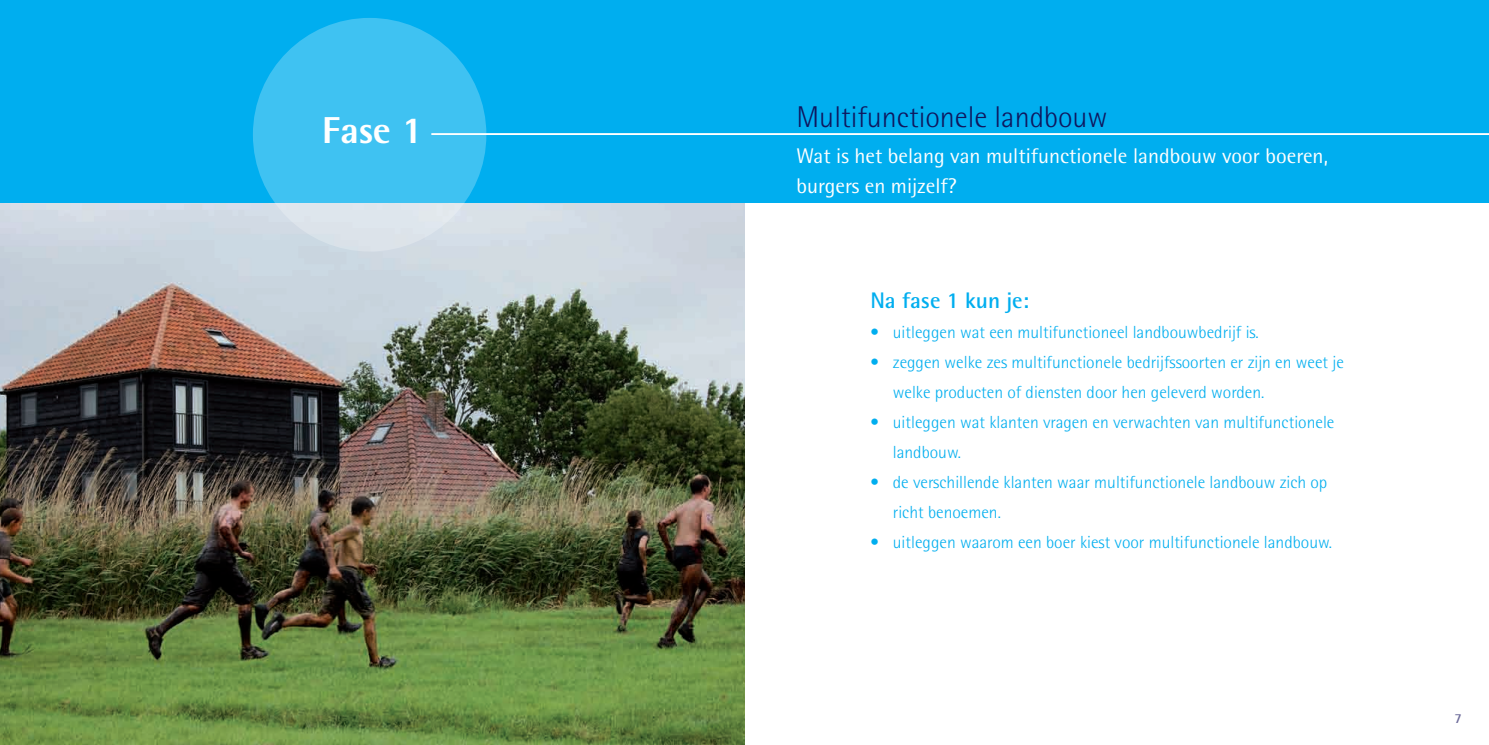
<style>
.page{position:relative;width:1489px;height:745px;background:#fff}
.page>*{position:absolute;margin:0;border:0;box-sizing:border-box;transform-origin:0 0}
.t1{font:800 37.5px "Rotis Semi Sans";color:#fff}
.t2{font:300 30px "Rotis Semi Sans";color:#0f165d}
.t3{font:700 22.5px "Rotis Semi Sans";color:#00aeef}
.t4{font:21.25px/30px "Rotis Semi Sans";color:#fff}
.t5{font:300 17.5px/30px "Rotis Semi Sans";color:#00aeef}
.t6{font:700 13.75px "Rotis Semi Sans";color:#6e6d9b}
</style>
<div class="page">
<img style="left:0;top:203px;width:744px;height:541px">
<div style="left:0;top:0;width:1488px;height:203px;background:#00aeef"></div>
<hr style="left:431px;top:133px;width:1057px;height:2px;background:#fff">
<svg style="left:253px;top:18px;width:233px;height:233px;background:#56c7f1"></svg>
<p class="t1" style="left:322px;top:107px;width:102px">Fase 1</p>
<p class="t2" style="left:796px;top:100px;width:312px">Multifunctionele landbouw</p>
<p class="t4" style="left:796px;top:140px;width:533px">Wat is het belang van multifunctionele landbouw voor boeren, burgers en mijzelf?</p>
<p class="t3" style="left:870px;top:286px;width:160px">Na fase 1 kun je:</p>
<p class="t5" style="left:870px;top:317px;width:390px">• uitleggen wat een multifunctioneel landbouwbedrijf is.</p>
<p class="t5" style="left:892px;top:347px;width:452px;text-indent:-22px">• zeggen welke zes multifunctionele bedrijfssoorten er zijn en weet je welke producten of diensten door hen geleverd worden.</p>
<p class="t5" style="left:892px;top:407px;width:443px;text-indent:-22px">• uitleggen wat klanten vragen en verwachten van multifunctionele landbouw.</p>
<p class="t5" style="left:892px;top:467px;width:436px;text-indent:-22px">• de verschillende klanten waar multifunctionele landbouw zich op richt benoemen.</p>
<p class="t5" style="left:870px;top:527px;width:463px">• uitleggen waarom een boer kiest voor multifunctionele landbouw.</p>
<p class="t6" style="left:1454px;top:709px;width:9px">7</p>
</div>
